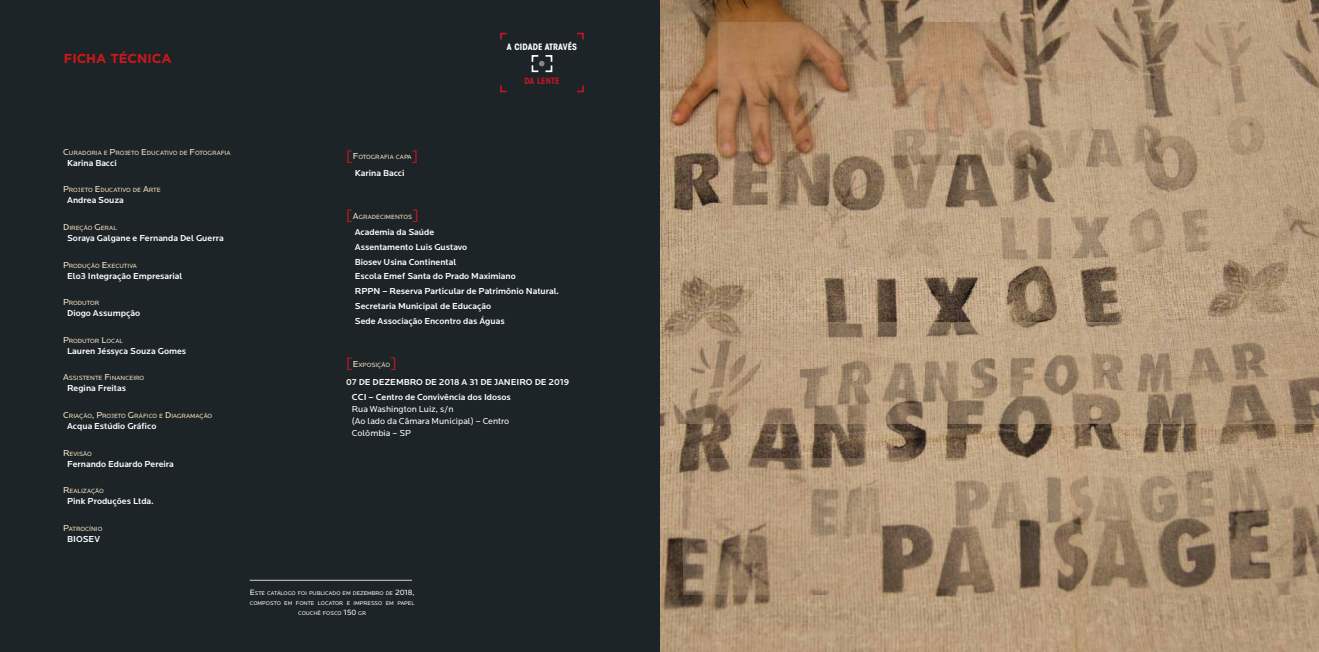
<style>
.page{position:relative;width:1319px;height:652px;background:#fff}
.page>*{position:absolute;margin:0;border:0;box-sizing:border-box;transform-origin:0 0}
.t1{font:15px "Gotham HTF";color:#cd171a}
.t2{font:700 13px "Gotham HTF";color:#cd171a}
.t3{font:500 9px/14.8px "Locator";color:#fff}
.t4{font:9px/12px "Locator";color:#fff}
.t5{font:700 condensed 8.7px "ITC Avant Garde Std";letter-spacing:.02em;color:#fff}
.t6{font:700 condensed 8.7px "ITC Avant Garde Std";letter-spacing:.02em;color:#be1622}
.t7{font:6.3px "Locator";color:#ffeaca}
.t8{font:5.6px/10px "Locator";color:#fff;text-align:center}
.s1{font-size:9px}
.s2{font-family:"Gotham HTF";font-size:15px;color:#cd171a}
.s3{font-size:8px}
</style>
<div class="page">
<img style="left:659px;top:0;width:659px;height:652px">
<img style="left:718px;top:23px;width:600px;height:244px">
<img style="left:683px;top:458px;width:635px;height:136px">
<img style="left:674px;top:322px;width:644px;height:101px">
<div style="left:0;top:0;width:659px;height:652px;background:#1d2427"></div>
<hr style="left:250px;top:580px;width:162px;height:1px;background:#d0d0d0">
<svg style="left:577px;top:85px;width:7px;height:8px"></svg>
<svg style="left:500px;top:85px;width:7px;height:8px"></svg>
<svg style="left:577px;top:32px;width:7px;height:8px"></svg>
<svg style="left:500px;top:32px;width:7px;height:8px"></svg>
<svg style="left:531px;top:55px;width:22px;height:18px"></svg>
<h2 class="t2" style="left:64px;top:51px;width:109px">FICHA TÉCNICA</h2>
<p class="t5" style="left:506px;top:42px;width:72px">A CIDADE ATRAVÉS</p>
<p class="t6" style="left:524px;top:75px;width:37px">DA LENTE</p>
<p class="t7" style="left:63px;top:149px;width:169px"><span class="s1">C</span>URADORIA E <span class="s1">P</span>ROJETO <span class="s1">E</span> DUCATIVO DE <span class="s1">F</span>OTOGRAFIA</p>
<p class="t3" style="left:67px;top:156px;width:51px">Karina Bacci</p>
<p class="t7" style="left:63px;top:187px;width:99px"><span class="s1">P</span>ROJETO <span class="s1">E</span> DUCATIVO DE <span class="s1">A</span>RTE</p>
<p class="t3" style="left:67px;top:193px;width:58px">Andrea Souza</p>
<p class="t7" style="left:63px;top:225px;width:55px"><span class="s1">D</span> IREÇÃO <span class="s1">G</span> ERAL</p>
<p class="t3" style="left:67px;top:231px;width:158px">Soraya Galgane e Fernanda Del Guerra</p>
<p class="t7" style="left:63px;top:262px;width:75px"><span class="s1">P</span>RODUÇÃO <span class="s1">E</span>XECUTIVA</p>
<p class="t3" style="left:67px;top:268px;width:117px">Elo3 Integração Empresarial</p>
<p class="t7" style="left:63px;top:300px;width:38px"><span class="s1">P</span>RODUTOR</p>
<p class="t3" style="left:67px;top:306px;width:74px">Diogo Assumpção</p>
<p class="t7" style="left:63px;top:337px;width:61px"><span class="s1">P</span>RODUTOR <span class="s1">L</span>OCAL</p>
<p class="t3" style="left:67px;top:344px;width:121px">Lauren Jéssyca Souza Gomes</p>
<p class="t7" style="left:63px;top:375px;width:83px"><span class="s1">A</span>SSISTENTE <span class="s1">F</span>INANCEIRO</p>
<p class="t3" style="left:67px;top:381px;width:60px">Regina Freitas</p>
<p class="t7" style="left:63px;top:413px;width:151px"><span class="s1">C</span>RIAÇÃO<span class="s1">, P</span>ROJETO <span class="s1">G</span> RÁFICO E <span class="s1">D</span> IAGRAMAÇÃO</p>
<p class="t3" style="left:67px;top:419px;width:91px">Acqua Estúdio Gráfico</p>
<p class="t7" style="left:63px;top:450px;width:30px"><span class="s1">R</span> EVISÃO</p>
<p class="t3" style="left:67px;top:456px;width:108px">Fernando Eduardo Pereira</p>
<p class="t7" style="left:63px;top:488px;width:42px"><span class="s1">R</span>EALIZAÇÃO</p>
<p class="t3" style="left:67px;top:494px;width:88px">Pink Produções Ltda.</p>
<p class="t7" style="left:63px;top:525px;width:41px"><span class="s1">P</span>ATROCÍNIO</p>
<p class="t3" style="left:67px;top:532px;width:34px">BIOSEV</p>
<p class="t7" style="left:346px;top:154px;width:67px"><span class="s2">[</span><span class="s1">F</span>OTOGRAFIA CAPA</p>
<h1 class="t1" style="left:411px;top:147px;width:8px">]</h1>
<p class="t3" style="left:355px;top:165px;width:51px">Karina Bacci</p>
<p class="t7" style="left:346px;top:213px;width:67px"><span class="s2">[</span><span class="s1">A</span>GRADECIMENTOS</p>
<h1 class="t1" style="left:412px;top:206px;width:8px">]</h1>
<p class="t3" style="left:355px;top:225px;width:206px">Academia da Saúde<br>Assentamento Luis Gustavo<br>Biosev Usina Continental<br>Escola Emef Santa do Prado Maximiano<br>RPPN – Reserva Particular de Patrimônio Natural.<br>Secretaria Municipal de Educação<br>Sede Associação Encontro das Águas</p>
<p class="t7" style="left:346px;top:361px;width:45px"><span class="s2">[</span><span class="s1">E</span>XPOSIÇÃO</p>
<h1 class="t1" style="left:390px;top:355px;width:8px">]</h1>
<p class="t3" style="left:352px;top:375px;width:219px;text-indent:-6px">07 DE DEZEMBRO DE 2018 A 31 DE JANEIRO DE 2019<br>CCI – Centro de Convivência dos Idosos</p>
<p class="t4" style="left:352px;top:403px;width:159px">Rua Washington Luiz, s/n<br>(Ao lado da Câmara Municipal) – Centro<br>Colômbia – SP</p>
<p class="t8" style="left:250px;top:589px;width:166px"><span class="s3">E</span>STE CATÁLOGO FOI PUBLICADO EM DEZEMBRO DE <span class="s3">2018,<br></span>COMPOSTO EM FONTE LOCATOR E IMPRESSO EM PAPEL<br>COUCHÊ FOSCO <span class="s3">150</span> GR</p>
</div>
